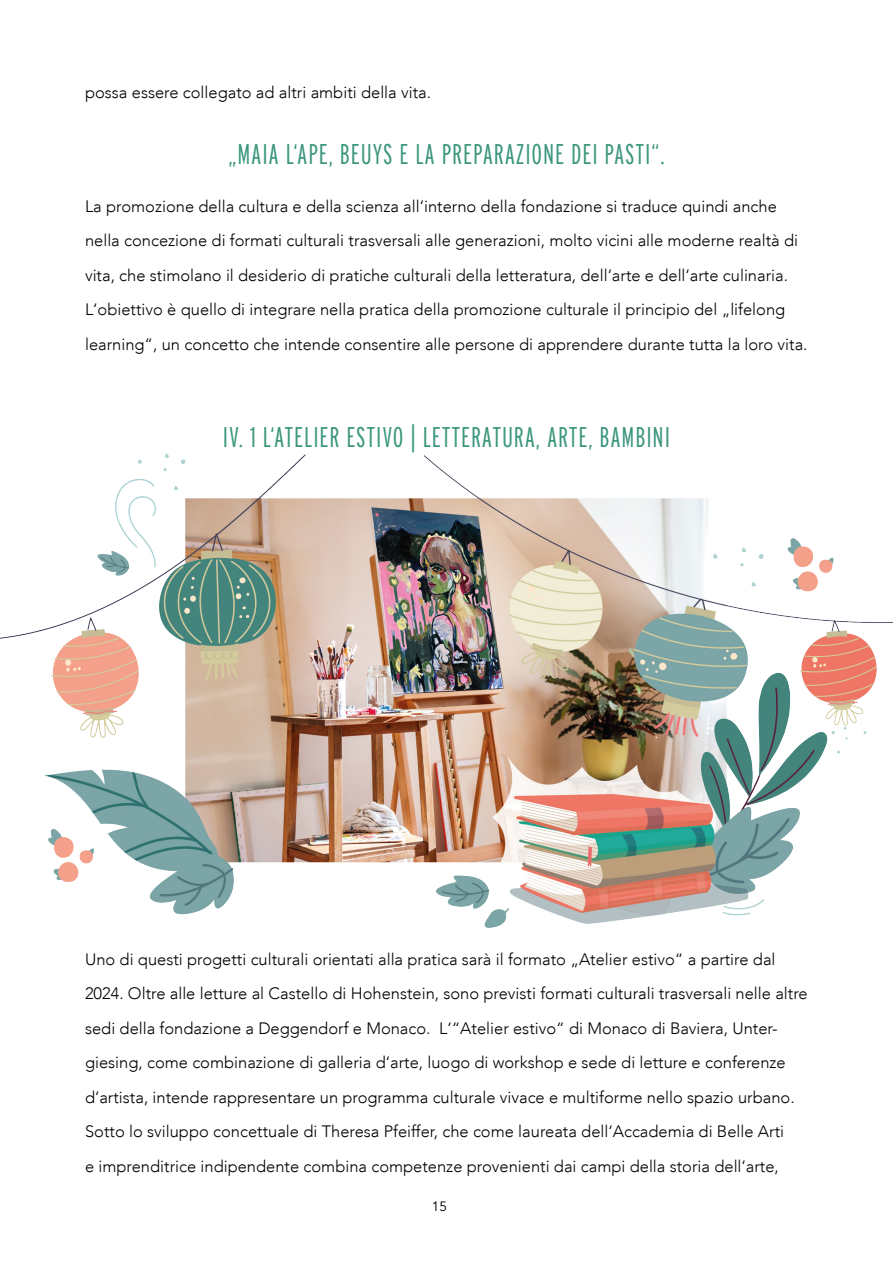
<style>
.page{position:relative;width:893px;height:1263px;background:#fff}
.page>*{position:absolute;margin:0;border:0;box-sizing:border-box;transform-origin:0 0}
.t1{font:300 28.5px "Interstate Compressed";letter-spacing:.03em;color:#3b967d}
.t2{font:300 16.5px/34.5px "Avenir LT";color:#000}
.t3{font:13.5px "Avenir";color:#000}
</style>
<div class="page">
<img style="left:0;top:454px;width:893px;height:473px">
<p class="t2" style="left:85px;top:75px;width:348px">possa essere collegato ad altri ambiti della vita.</p>
<h1 class="t1" style="left:228px;top:137px;width:438px">„MAIA L‘APE, BEUYS E LA PREPARAZIONE DEI PASTI“.</h1>
<p class="t2" style="left:85px;top:189px;width:724px">La promozione della cultura e della scienza all‘interno della fondazione si traduce quindi anche nella concezione di formati culturali trasversali alle generazioni, molto vicini alle moderne realtà di vita, che stimolano il desiderio di pratiche culturali della letteratura, dell‘arte e dell‘arte culinaria.<br>L‘obiettivo è quello di integrare nella pratica della promozione culturale il principio del „lifelong learning“, un concetto che intende consentire alle persone di apprendere durante tutta la loro vita.</p>
<h1 class="t1" style="left:223px;top:421px;width:449px">IV. 1 L‘ATELIER ESTIVO | LETTERATURA, ARTE, BAMBINI</h1>
<p class="t2" style="left:85px;top:942px;width:724px">Uno di questi progetti culturali orientati alla pratica sarà il formato „Atelier estivo“ a partire dal 2024. Oltre alle letture al Castello di Hohenstein, sono previsti formati culturali trasversali nelle altre sedi della fondazione a Deggendorf e Monaco. L‘“Atelier estivo“ di Monaco di Baviera, Unter&shy;giesing, come combinazione di galleria d‘arte, luogo di workshop e sede di letture e conferenze d‘artista, intende rappresentare un programma culturale vivace e multiforme nello spazio urbano.<br>Sotto lo sviluppo concettuale di Theresa Pfeiffer, che come laureata dell‘Accademia di Belle Arti<br>e imprenditrice indipendente combina competenze provenienti dai campi della storia dell‘arte,</p>
<p class="t3" style="left:432px;top:1198px;width:17px">15</p>
</div>
